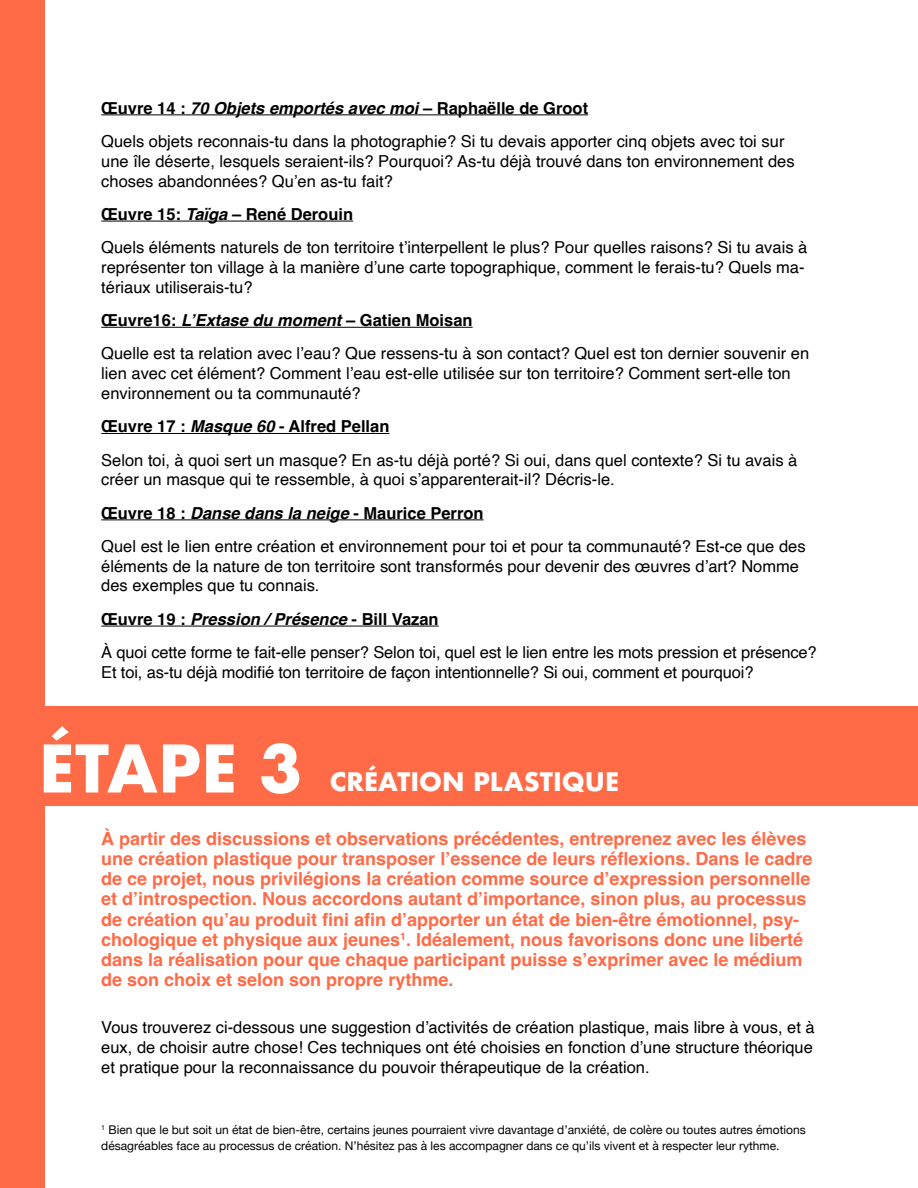
<style>
.page{position:relative;width:918px;height:1188px;background:#fff}
.page>*{position:absolute;margin:0;border:0;box-sizing:border-box;transform-origin:0 0}
.t1{font:700 63.75px "Futura";color:#fff}
.t2{font:700 24.75px "Futura";color:#fff}
.t3{font:700 18px/20.2px "Helvetica";color:#ff6b47}
.t4{font:16.5px/33.3px "Helvetica";color:#000}
.t5{font:12px/16.5px "Helvetica Neue";color:#000}
.s1{font-weight:700}
.s2{font-weight:700;font-style:italic}
</style>
<div class="page">
<div style="left:0;top:0;width:44px;height:1188px;background:#ff6b47"></div>
<hr style="left:101px;top:114px;width:487px;height:1px;background:#000">
<hr style="left:101px;top:221px;width:252px;height:1px;background:#000">
<hr style="left:101px;top:327px;width:372px;height:1px;background:#000">
<hr style="left:101px;top:433px;width:288px;height:1px;background:#000">
<hr style="left:101px;top:519px;width:383px;height:1px;background:#000">
<hr style="left:101px;top:626px;width:338px;height:1px;background:#000">
<div style="left:0;top:706px;width:918px;height:99px;background:#ff6b47"></div>
<p class="t4" style="left:101px;top:92px;width:685px"><span class="s1">Œuvre 14 :</span> <span class="s2">70 Objets emportés avec moi</span> <span class="s1">– Raphaëlle de Groot<br></span>Quels objets reconnais-tu dans la photographie? Si tu devais apporter cinq objets avec toi sur</p>
<p class="t4" style="left:101px;top:152px;width:695px;line-height:19.8px">une île déserte, lesquels seraient-ils? Pourquoi? As-tu déjà trouvé dans ton environnement des choses abandonnées? Qu’en as-tu fait?</p>
<p class="t4" style="left:101px;top:198px;width:708px"><span class="s1">Œuvre 15:</span> <span class="s2">Taïga</span> <span class="s1">– René Derouin<br></span>Quels éléments naturels de ton territoire t’interpellent le plus? Pour quelles raisons? Si tu avais à</p>
<p class="t4" style="left:101px;top:258px;width:705px;line-height:19.8px">représenter ton village à la manière d’une carte topographique, comment le ferais-tu? Quels ma&shy;tériaux utiliserais-tu?</p>
<p class="t4" style="left:101px;top:304px;width:710px"><span class="s1">Œuvre16:</span> <span class="s2">L’Extase du moment</span> <span class="s1">– Gatien Moisan<br></span>Quelle est ta relation avec l’eau? Que ressens-tu à son contact? Quel est ton dernier souvenir en</p>
<p class="t4" style="left:101px;top:364px;width:691px;line-height:19.8px">lien avec cet élément? Comment l’eau est-elle utilisée sur ton territoire? Comment sert-elle ton environnement ou ta communauté?</p>
<p class="t4" style="left:101px;top:410px;width:698px"><span class="s1">Œuvre 17 :</span> <span class="s2">Masque 60</span> <span class="s1">- Alfred Pellan<br></span>Selon toi, à quoi sert un masque? En as-tu déjà porté? Si oui, dans quel contexte? Si tu avais à</p>
<p class="t4" style="left:101px;top:463px;width:706px">créer un masque qui te ressemble, à quoi s’apparenterait-il? Décris-le.<br><span class="s1">Œuvre 18 :</span> <span class="s2">Danse dans la neige</span> <span class="s1">- Maurice Perron<br></span>Quel est le lien entre création et environnement pour toi et pour ta communauté? Est-ce que des</p>
<p class="t4" style="left:101px;top:557px;width:699px;line-height:19.8px">éléments de la nature de ton territoire sont transformés pour devenir des œuvres d’art? Nomme des exemples que tu connais.</p>
<p class="t4" style="left:101px;top:603px;width:717px"><span class="s1">Œuvre 19 :</span> <span class="s2">Pression / Présence</span> <span class="s1">- Bill Vazan<br></span>À quoi cette forme te fait-elle penser? Selon toi, quel est le lien entre les mots pression et présence?</p>
<p class="t4" style="left:101px;top:656px;width:654px">Et toi, as-tu déjà modifié ton territoire de façon intentionnelle? Si oui, comment et pourquoi?</p>
<h1 class="t1" style="left:39px;top:722px;width:265px">ÉTAPE 3</h1>
<h2 class="t2" style="left:330px;top:764px;width:291px">CRÉATION PLASTIQUE</h2>
<p class="t3" style="left:101px;top:830px;width:713px">À partir des discussions et observations précédentes, entreprenez avec les élèves une création plastique pour transposer l’essence de leurs réflexions. Dans le cadre de ce projet, nous privilégions la création comme source d’expression personnelle et d’introspection. Nous accordons autant d’importance, sinon plus, au processus de création qu’au produit fini afin d’apporter un état de bien-être émotionnel, psy&shy;chologique et physique aux jeunes<sup>1</sup>. Idéalement, nous favorisons donc une liberté dans la réalisation pour que chaque participant puisse s’exprimer avec le médium de son choix et selon son propre rythme.</p>
<p class="t4" style="left:101px;top:1018px;width:715px;line-height:19.8px;text-align:justify">Vous trouverez ci-dessous une suggestion d’activités de création plastique, mais libre à vous, et à eux, de choisir autre chose! Ces techniques ont été choisies en fonction d’une structure théorique et pratique pour la reconnaissance du pouvoir thérapeutique de la création.</p>
<p class="t5" style="left:101px;top:1122px;width:706px"><sup>1</sup> Bien que le but soit un état de bien-être, certains jeunes pourraient vivre davantage d’anxiété, de colère ou toutes autres émotions désagréables face au processus de création. N’hésitez pas à les accompagner dans ce qu’ils vivent et à respecter leur rythme.</p>
</div>
